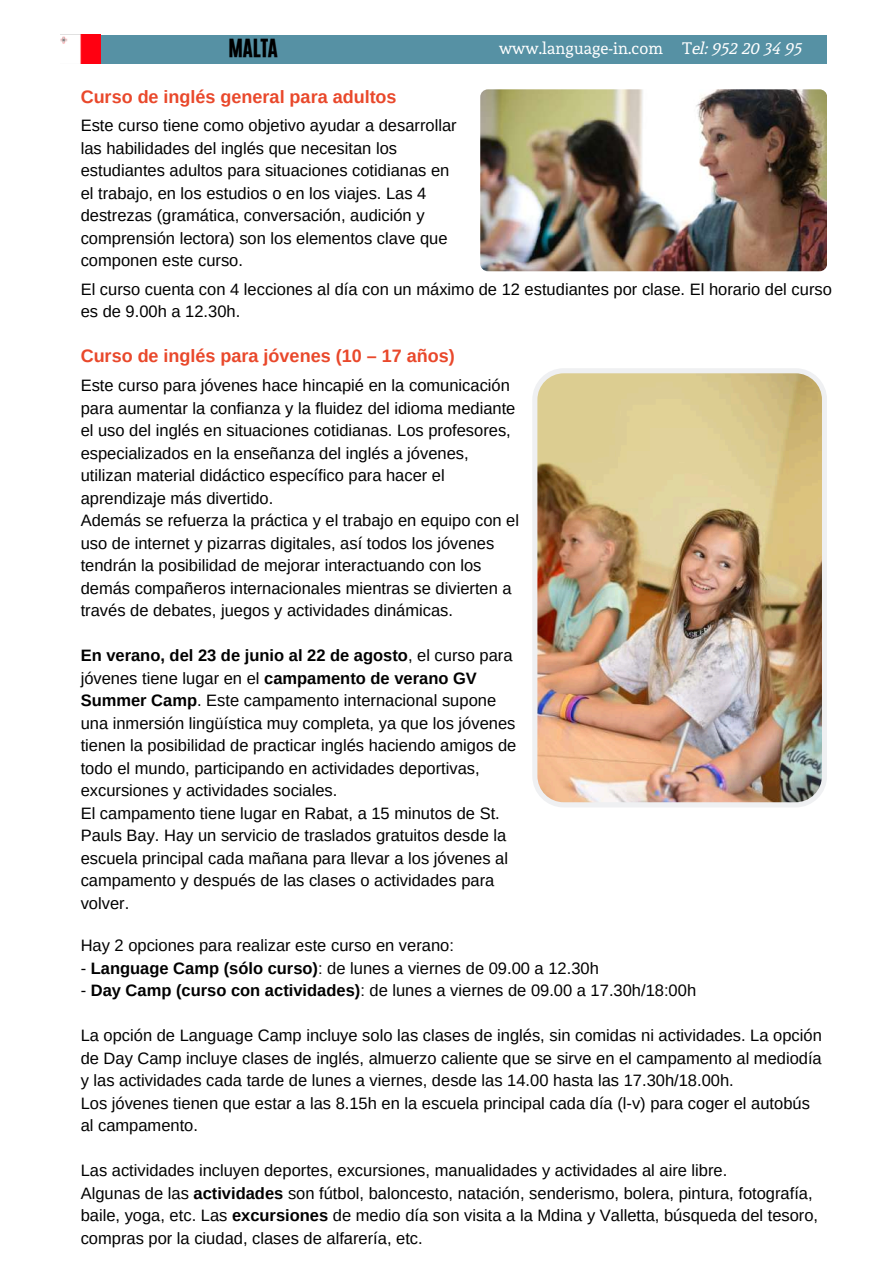
<style>
.page{position:relative;width:894px;height:1264px;background:#fff}
.page>*{position:absolute;margin:0;border:0;box-sizing:border-box;transform-origin:0 0}
.t1{font:21px "CA Generated";color:#000}
.t2{font:700 18px "Arimo";color:#e9482b}
.t3{font:16.5px/22.5px "Arimo";color:#000}
.t4{font:16.5px "Andada";color:#fff}
.s1{font-family:"CA Generated"}
.s2{font-weight:700}
</style>
<div class="page">
<div style="left:101px;top:36px;width:725px;height:28px;background:#5691a4"></div>
<img style="left:61px;top:35px;width:39px;height:29px">
<img style="left:480px;top:89px;width:346px;height:182px;border-radius:8px">
<img style="left:532px;top:368px;width:294px;height:439px">
<p class="t1" style="left:228px;top:33px;width:51px">MALTA</p>
<p class="t2" style="left:81px;top:87px;width:317px">Curso de inglés general para adultos</p>
<p class="t4" style="left:499px;top:39px;width:305px">www.language-in.com T<span class="s1">el: 952 20 34 95</span></p>
<p class="t3" style="left:81px;top:114px;width:377px">Este curso tiene como objetivo ayudar a desarrollar las habilidades del inglés que necesitan los estudiantes adultos para situaciones cotidianas en el trabajo, en los estudios o en los viajes. Las 4 destrezas (gramática, conversación, audición y comprensión lectora) son los elementos clave que componen este curso.</p>
<p class="t3" style="left:81px;top:278px;width:752px">El curso cuenta con 4 lecciones al día con un máximo de 12 estudiantes por clase. El horario del curso es de 9.00h a 12.30h.</p>
<p class="t2" style="left:81px;top:345px;width:375px">Curso de inglés para jóvenes (10 – 17 años)</p>
<p class="t3" style="left:81px;top:374px;width:440px">Este curso para jóvenes hace hincapié en la comunicación para aumentar la confianza y la fluidez del idioma mediante el uso del inglés en situaciones cotidianas. Los profesores, especializados en la enseñanza del inglés a jóvenes, utilizan material didáctico específico para hacer el aprendizaje más divertido.<br>Además se refuerza la práctica y el trabajo en equipo con el uso de internet y pizarras digitales, así todos los jóvenes tendrán la posibilidad de mejorar interactuando con los demás compañeros internacionales mientras se divierten a través de debates, juegos y actividades dinámicas.</p>
<p class="t3" style="left:81px;top:644px;width:437px"><span class="s2">En verano, del 23 de junio al 22 de agosto</span>, el curso para jóvenes tiene lugar en el <span class="s2">campamento de verano GV Summer Camp</span>. Este campamento internacional supone una inmersión lingüística muy completa, ya que los jóvenes tienen la posibilidad de practicar inglés haciendo amigos de todo el mundo, participando en actividades deportivas, excursiones y actividades sociales.<br>El campamento tiene lugar en Rabat, a 15 minutos de St.<br>Pauls Bay. Hay un servicio de traslados gratuitos desde la escuela principal cada mañana para llevar a los jóvenes al campamento y después de las clases o actividades para volver.</p>
<p class="t3" style="left:81px;top:934px;width:375px">Hay 2 opciones para realizar este curso en verano:</p>
<p class="t3" style="left:81px;top:956px;width:519px">- <span class="s2">Language Camp (sólo curso)</span>: de lunes a viernes de 09.00 a 12.30h</p>
<p class="t3" style="left:81px;top:979px;width:616px">- <span class="s2">Day Camp (curso con actividades)</span>: de lunes a viernes de 09.00 a 17.30h/18:00h</p>
<p class="t3" style="left:81px;top:1024px;width:742px">La opción de Language Camp incluye solo las clases de inglés, sin comidas ni actividades. La opción de Day Camp incluye clases de inglés, almuerzo caliente que se sirve en el campamento al mediodía y las actividades cada tarde de lunes a viernes, desde las 14.00 hasta las 17.30h/18.00h.<br>Los jóvenes tienen que estar a las 8.15h en la escuela principal cada día (l-v) para coger el autobús al campamento.</p>
<p class="t3" style="left:81px;top:1159px;width:738px">Las actividades incluyen deportes, excursiones, manualidades y actividades al aire libre.<br>Algunas de las <span class="s2">actividades</span> son fútbol, baloncesto, natación, senderismo, bolera, pintura, fotografía, baile, yoga, etc. Las <span class="s2">excursiones</span> de medio día son visita a la Mdina y Valletta, búsqueda del tesoro, compras por la ciudad, clases de alfarería, etc.</p>
</div>
